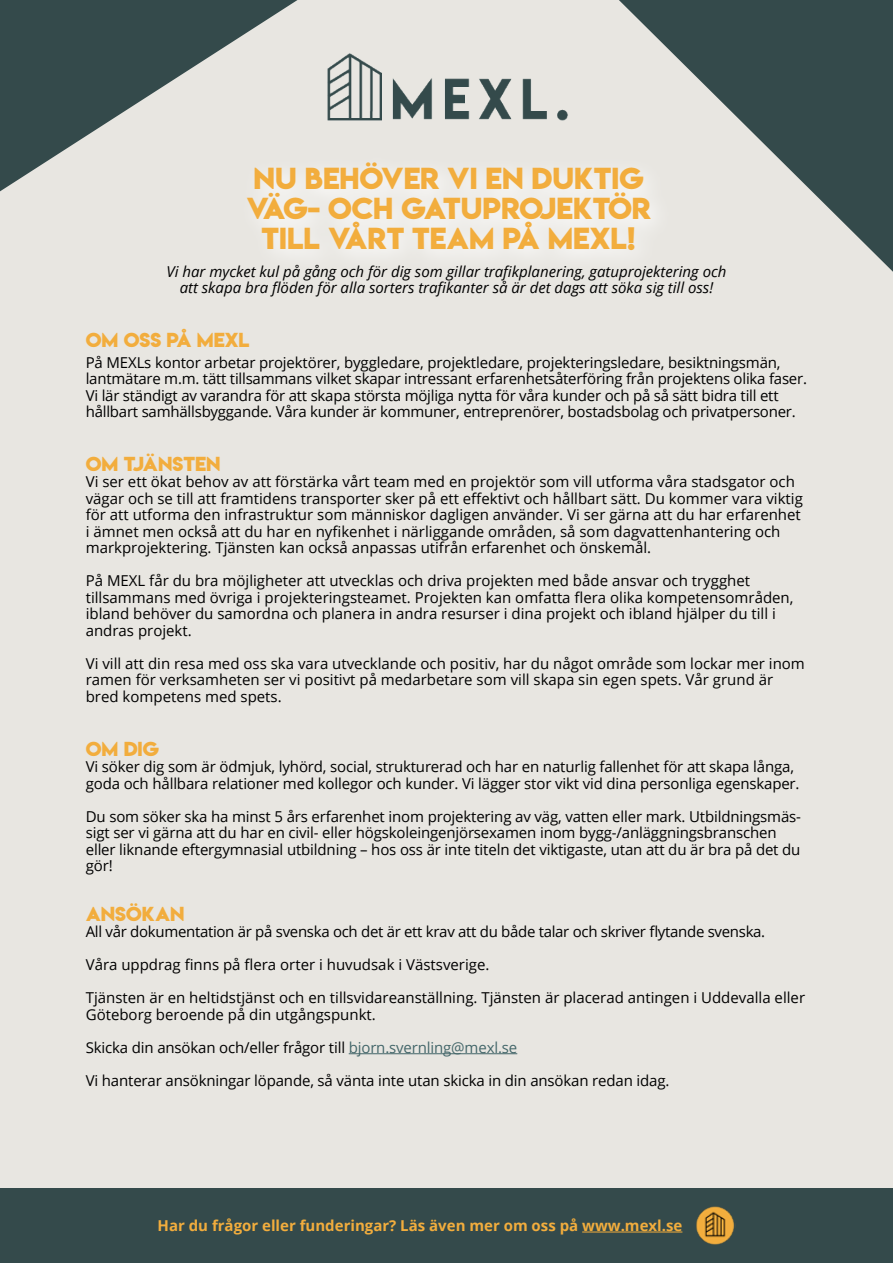
<style>
.page{position:relative;width:893px;height:1263px;background:#e8e6e1}
.page>*{position:absolute;margin:0;border:0;box-sizing:border-box;transform-origin:0 0}
.t1{font:27px/30px "Lemon Milkbold";color:#f2ad3d;text-align:center}
.t2{font:18px "Lemon Milkbold";color:#f2ad3d}
.t3{font:15px/16.5px "Open Sans";color:#000}
.t4{font:italic 15px/16.5px "Open Sans";color:#000;text-align:center}
.t5{font:15px "Open Sans";letter-spacing:-.02em;color:#000}
.t6{font:700 15px "Open Sans";color:#f2ad3d}
.s1{color:#44676a}
</style>
<div class="page">
<svg style="left:0;top:0;width:297px;height:191px;fill:#344a4b"></svg>
<svg style="left:619px;top:0;width:274px;height:272px;fill:#344a4b"></svg>
<div style="left:0;top:1188px;width:893px;height:75px;background:#344a4b"></div>
<div style="left:236px;top:151px;width:437px;height:123px;background:#eeede9"></div>
<hr style="left:349px;top:1053px;width:168px;height:1px;background:#44676a">
<hr style="left:582px;top:1231px;width:100px;height:1px;background:#f2ad3d">
<img style="left:696px;top:1206px;width:40px;height:39px">
<img style="left:327px;top:53px;width:241px;height:68px">
<h1 class="t1" style="left:246px;top:164px;width:406px">NU BEHÖVER VI EN DUKTIG<br>VÄG- OCH GATUPROJEKTÖR<br>TILL VÅRT TEAM PÅ MEXL!</h1>
<p class="t4" style="left:166px;top:262px;width:562px">Vi har mycket kul på gång och för dig som gillar trafikplanering, gatuprojektering och att skapa bra flöden för alla sorters trafikanter så är det dags att söka sig till oss!</p>
<p class="t2" style="left:86px;top:327px;width:165px">OM OSS PÅ MEXL</p>
<p class="t3" style="left:86px;top:353px;width:723px">På MEXLs kontor arbetar projektörer, byggledare, projektledare, projekteringsledare, besiktningsmän, lantmätare m.m. tätt tillsammans vilket skapar intressant erfarenhetsåterföring från projektens olika faser.<br>Vi lär ständigt av varandra för att skapa största möjliga nytta för våra kunder och på så sätt bidra till ett hållbart samhällsbyggande. Våra kunder är kommuner, entreprenörer, bostadsbolag och privatpersoner.</p>
<p class="t2" style="left:86px;top:451px;width:136px">OM TJÄNSTEN</p>
<p class="t3" style="left:86px;top:473px;width:719px">Vi ser ett ökat behov av att förstärka vårt team med en projektör som vill utforma våra stadsgator och vägar och se till att framtidens transporter sker på ett effektivt och hållbart sätt. Du kommer vara viktig för att utforma den infrastruktur som människor dagligen använder. Vi ser gärna att du har erfarenhet i ämnet men också att du har en nyfikenhet i närliggande områden, så som dagvattenhantering och markprojektering. Tjänsten kan också anpassas utifrån erfarenhet och önskemål.</p>
<p class="t3" style="left:86px;top:572px;width:709px">På MEXL får du bra möjligheter att utvecklas och driva projekten med både ansvar och trygghet tillsammans med övriga i projekteringsteamet. Projekten kan omfatta flera olika kompetensområden, ibland behöver du samordna och planera in andra resurser i dina projekt och ibland hjälper du till i andras projekt.</p>
<p class="t3" style="left:86px;top:655px;width:721px">Vi vill att din resa med oss ska vara utvecklande och positiv, har du något område som lockar mer inom ramen för verksamheten ser vi positivt på medarbetare som vill skapa sin egen spets. Vår grund är bred kompetens med spets.</p>
<p class="t2" style="left:86px;top:735px;width:75px">OM DIG</p>
<p class="t3" style="left:86px;top:758px;width:715px">Vi söker dig som är ödmjuk, lyhörd, social, strukturerad och har en naturlig fallenhet för att skapa långa, goda och hållbara relationer med kollegor och kunder. Vi lägger stor vikt vid dina personliga egenskaper.</p>
<p class="t3" style="left:86px;top:807px;width:717px">Du som söker ska ha minst 5 års erfarenhet inom projektering av väg, vatten eller mark. Utbildningsmäs&shy;sigt ser vi gärna att du har en civil- eller högskoleingenjörsexamen inom bygg-/anläggningsbranschen eller liknande eftergymnasial utbildning – hos oss är inte titeln det viktigaste, utan att du är bra på det du gör!</p>
<p class="t2" style="left:86px;top:900px;width:100px">ANSÖKAN</p>
<p class="t5" style="left:86px;top:921px;width:681px">All vår dokumentation är på svenska och det är ett krav att du både talar och skriver flytande svenska.</p>
<p class="t3" style="left:86px;top:956px;width:405px">Våra uppdrag finns på flera orter i huvudsak i Västsverige.</p>
<p class="t3" style="left:86px;top:989px;width:721px">Tjänsten är en heltidstjänst och en tillsvidareanställning. Tjänsten är placerad antingen i Uddevalla eller<br>Göteborg beroende på din utgångspunkt.</p>
<p class="t3" style="left:86px;top:1038px;width:433px">Skicka din ansökan och/eller frågor till <span class="s1">bjorn.svernling@mexl.se</span></p>
<p class="t3" style="left:86px;top:1071px;width:585px">Vi hanterar ansökningar löpande, så vänta inte utan skicka in din ansökan redan idag.</p>
<p class="t6" style="left:158px;top:1215px;width:526px">Har du frågor eller funderingar? Läs även mer om oss på www.mexl.se</p>
</div>
